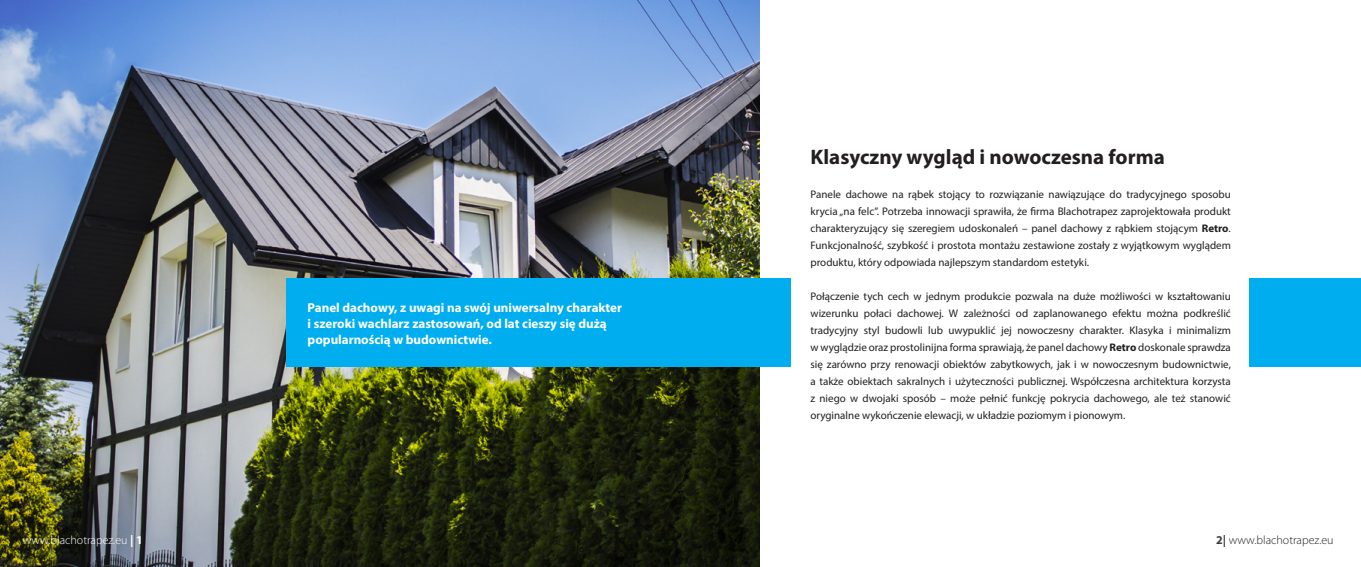
<style>
.page{position:relative;width:1361px;height:567px;background:#fff}
.page>*{position:absolute;margin:0;border:0;box-sizing:border-box;transform-origin:0 0}
.t1{font:700 21px "Myriad Pro";color:#231f20}
.t2{font:700 13px/16px "Myriad Pro";color:#fff}
.t3{font:300 12px "Myriad Pro";color:#fff}
.t4{font:300 12px "Myriad Pro";color:#231f20}
.t5{font:11px/17px "Myriad Pro";color:#231f20;text-align:justify}
.s1{font-weight:700}
.s2{font-weight:700;color:#3e3e3f}
</style>
<div class="page">
<img style="left:0;top:0;width:760px;height:567px">
<div style="left:286px;top:278px;width:505px;height:88px;background:#00aeef"></div>
<div style="left:1249px;top:278px;width:112px;height:88px;background:#00aeef"></div>
<p class="t2" style="left:308px;top:299px;width:316px">Panel dachowy, z uwagi na swój uniwersalny charakter i szeroki wachlarz zastosowań, od lat cieszy się dużą popularnością w budownictwie.</p>
<h1 class="t1" style="left:810px;top:143px;width:356px">Klasyczny wygląd i nowoczesna forma</h1>
<p class="t5" style="left:810px;top:185px;width:422px">Panele dachowe na rąbek stojący to rozwiązanie nawiązujące do tradycyjnego sposobu krycia „na felc”. Potrzeba innowacji sprawiła, że firma Blachotrapez zaprojektowała produkt charakteryzujący się szeregiem udoskonaleń – panel dachowy z rąbkiem stojącym <span class="s1">Retro</span>.<br>Funkcjonalność, szybkość i prostota montażu zestawione zostały z wyjątkowym wyglądem produktu, który odpowiada najlepszym standardom estetyki.</p>
<p class="t5" style="left:810px;top:287px;width:422px">Połączenie tych cech w jednym produkcie pozwala na duże możliwości w kształtowaniu wizerunku połaci dachowej. W zależności od zaplanowanego efektu można podkreślić tradycyjny styl budowli lub uwypuklić jej nowoczesny charakter. Klasyka i minimalizm w wyglądzie oraz prostolinijna forma sprawiają, że panel dachowy <span class="s1">Retro</span> doskonale sprawdza się zarówno przy renowacji obiektów zabytkowych, jak i w nowoczesnym budownictwie, a także obiektach sakralnych i użyteczności publicznej. Współczesna architektura korzysta z niego w dwojaki sposób – może pełnić funkcję pokrycia dachowego, ale też stanowić oryginalne wykończenie elewacji, w układzie poziomym i pionowym.</p>
<p class="t3" style="left:23px;top:533px;width:122px">www.blachotrapez.eu <span class="s1">| 1</span></p>
<p class="t4" style="left:1216px;top:533px;width:119px"><span class="s2">2|</span> www.blachotrapez.eu</p>
</div>
